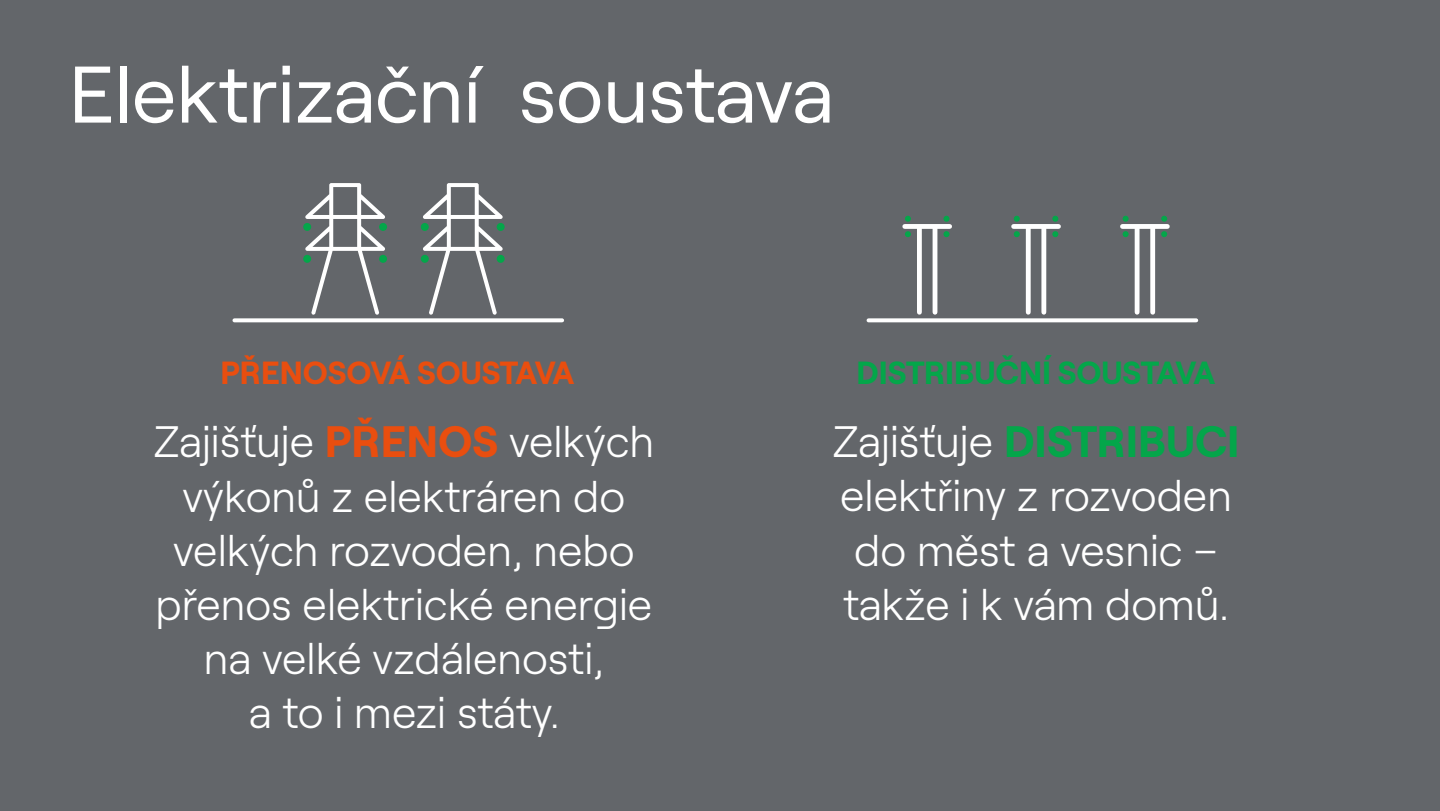
<style>
.page{position:relative;width:1440px;height:811px;background:#63666a}
.page>*{position:absolute;margin:0;border:0;box-sizing:border-box;transform-origin:0 0}
.t1{font:80px "Roobert CEZ";color:#fff}
.t2{font:300 44px/54px "Roobert CEZ";color:#fff;text-align:center}
.t3{font:700 32px "Roobert CEZ";color:#04a64a}
.t4{font:700 32px "Roobert CEZ";color:#e94e0f}
.s1{font-weight:700;color:#e94e0f}
.s2{font-weight:700;color:#04a64a}
</style>
<div class="page">
<svg style="left:905px;top:231px;width:6px;height:6px"></svg>
<svg style="left:943px;top:231px;width:6px;height:6px"></svg>
<svg style="left:905px;top:216px;width:6px;height:6px"></svg>
<svg style="left:943px;top:216px;width:6px;height:6px"></svg>
<div style="left:917px;top:228px;width:5px;height:84px;background:#fff"></div>
<hr style="left:933px;top:228px;width:4px;height:84px;background:#fff">
<div style="left:905px;top:224px;width:45px;height:5px;background:#fff"></div>
<svg style="left:1014px;top:231px;width:6px;height:6px"></svg>
<svg style="left:1052px;top:231px;width:6px;height:6px"></svg>
<svg style="left:1014px;top:216px;width:6px;height:6px"></svg>
<svg style="left:1052px;top:216px;width:6px;height:6px"></svg>
<div style="left:1026px;top:228px;width:5px;height:84px;background:#fff"></div>
<div style="left:1041px;top:228px;width:5px;height:84px;background:#fff"></div>
<div style="left:1014px;top:224px;width:44px;height:5px;background:#fff"></div>
<svg style="left:1123px;top:231px;width:6px;height:6px"></svg>
<svg style="left:1161px;top:231px;width:6px;height:6px"></svg>
<svg style="left:1123px;top:216px;width:6px;height:6px"></svg>
<svg style="left:1161px;top:216px;width:6px;height:6px"></svg>
<div style="left:1135px;top:228px;width:5px;height:84px;background:#fff"></div>
<div style="left:1150px;top:228px;width:5px;height:84px;background:#fff"></div>
<div style="left:1122px;top:224px;width:45px;height:5px;background:#fff"></div>
<svg style="left:869px;top:318px;width:327px;height:4px"></svg>
<svg style="left:234px;top:318px;width:328px;height:4px"></svg>
<div style="left:379px;top:255px;width:8px;height:8px;background:#04a64a;border-radius:50%"></div>
<div style="left:379px;top:223px;width:8px;height:8px;background:#04a64a;border-radius:50%"></div>
<svg style="left:305px;top:183px;width:80px;height:132px"></svg>
<div style="left:421px;top:255px;width:8px;height:8px;background:#04a64a;border-radius:50%"></div>
<div style="left:421px;top:223px;width:8px;height:8px;background:#04a64a;border-radius:50%"></div>
<svg style="left:423px;top:183px;width:80px;height:132px"></svg>
<h1 class="t1" style="left:69px;top:34px;width:766px">Elektrizační soustava</h1>
<p class="t4" style="left:221px;top:348px;width:356px">PŘENOSOVÁ SOUSTAVA</p>
<p class="t3" style="left:857px;top:348px;width:360px">DISTRIBUČNÍ SOUSTAVA</p>
<p class="t2" style="left:153px;top:412px;width:502px">Zajišťuje <span class="s1">PŘENOS</span> velkých výkonů z elektráren do velkých rozvoden, nebo přenos elektrické energie na velké vzdálenosti,<br>a to i mezi státy.</p>
<p class="t2" style="left:833px;top:412px;width:409px">Zajišťuje <span class="s2">DISTRIBUCI </span>elektřiny z rozvoden do měst a vesnic – takže i k vám domů.</p>
</div>
